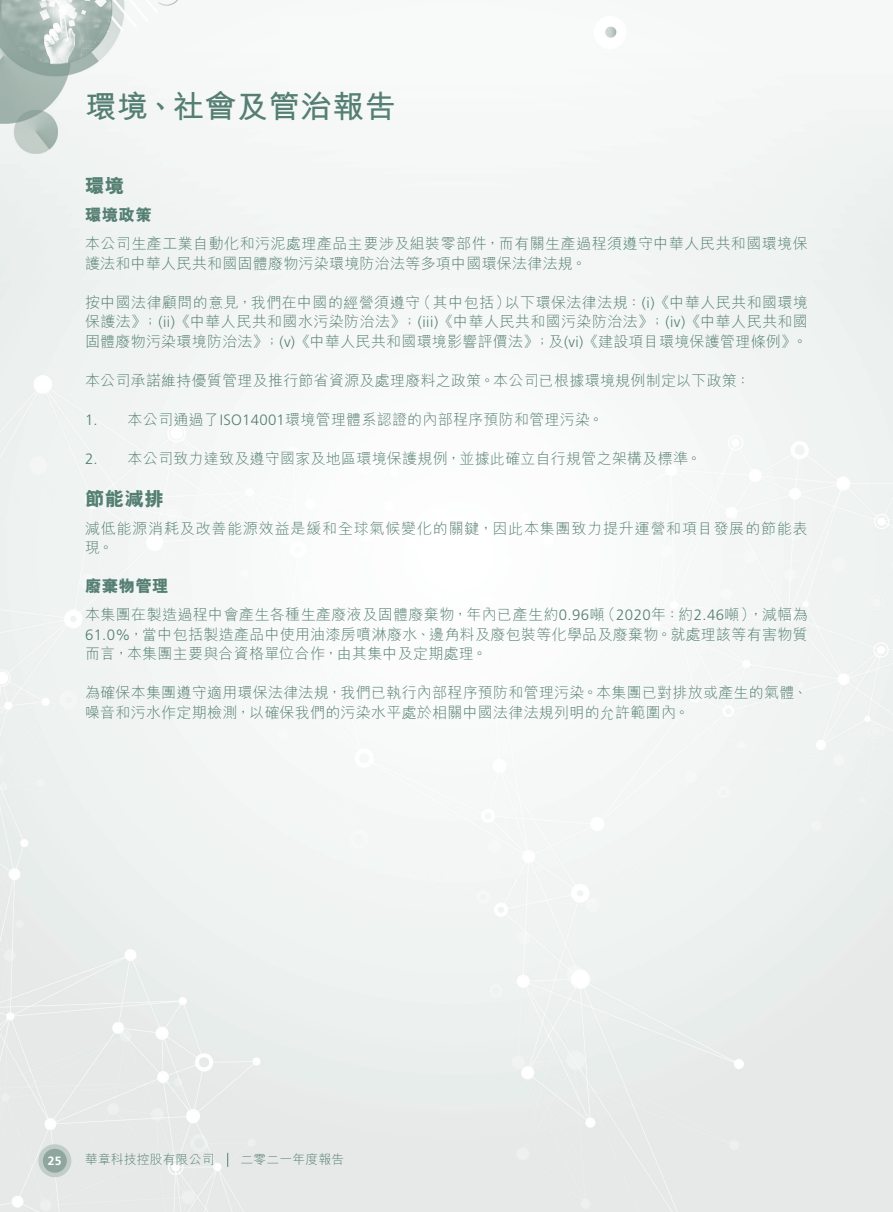
<style>
.page{position:relative;width:893px;height:1212px;background:#fff}
.page>*{position:absolute;margin:0;border:0;box-sizing:border-box;transform-origin:0 0}
.t1{font:700 31.5px "M Hei HK";letter-spacing:.015em;color:#557f72}
.t2{font:800 19.5px "M Hei HK";letter-spacing:.02em;color:#557f72}
.t3{font:800 16.5px "M Hei HK";letter-spacing:.02em;color:#557f72}
.t4{font:300 15px/19.5px "M Hei HK";letter-spacing:.015em;color:#557f72}
.t5{font:300 15px/19.5px "M Hei HK";letter-spacing:.055em;color:#557f72}
.t6{font:300 12.75px "M Hei HK";letter-spacing:.015em;color:#557f72}
.t7{font:700 12px "Frutiger LT Std";color:#fff}
.s1{font-family:"Frutiger LT Std"}
</style>
<div class="page">
<img style="left:0;top:0;width:893px;height:1212px">
<svg style="left:41px;top:1146px;width:28px;height:29px"></svg>
<div style="left:38px;top:1144px;width:33px;height:33px;border:4px solid #c2cdc8;border-radius:50%"></div>
<svg style="left:227px;top:1153px;width:1px;height:14px"></svg>
<h1 class="t1" style="left:85px;top:84px;width:312px">環境、社會及管治報告</h1>
<h2 class="t2" style="left:85px;top:173px;width:41px">環境</h2>
<p class="t3" style="left:85px;top:204px;width:68px">環境政策</p>
<p class="t4" style="left:85px;top:233px;width:724px">本公司生產工業自動化和污泥處理產品主要涉及組裝零部件，而有關生產過程須遵守中華人民共和國環境保護法和中華人民共和國固體廢物污染環境防治法等多項中國環保法律法規。</p>
<p class="t4" style="left:85px;top:292px;width:724px;text-align:justify">按中國法律顧問的意見，我們在中國的經營須遵守（其中包括）以下環保法律法規：<span class="s1">(i)</span>《中華人民共和國環境保護法》；<span class="s1">(ii)</span>《中華人民共和國水污染防治法》；<span class="s1">(iii)</span>《中華人民共和國污染防治法》；<span class="s1">(iv)</span>《中華人民共和國固體廢物污染環境防治法》；<span class="s1">(v)</span>《中華人民共和國環境影響評價法》；及<span class="s1">(vi)</span>《建設項目環境保護管理條例》。</p>
<p class="t4" style="left:85px;top:370px;width:667px">本公司承諾維持優質管理及推行節省資源及處理廢料之政策。本公司已根據環境規例制定以下政策：</p>
<p class="t4" style="left:85px;top:409px;width:520px"><span class="s1">1.</span> 本公司通過了<span class="s1">ISO14001</span>環境管理體系認證的內部程序預防和管理污染。</p>
<p class="t4" style="left:85px;top:448px;width:618px"><span class="s1">2.</span> 本公司致力達致及遵守國家及地區環境保護規例，並據此確立自行規管之架構及標準。</p>
<h2 class="t2" style="left:85px;top:485px;width:81px">節能減排</h2>
<p class="t5" style="left:85px;top:518px;width:724px">減低能源消耗及改善能源效益是緩和全球氣候變化的關鍵，因此本集團致力提升運營和項目發展的節能表現。</p>
<p class="t3" style="left:85px;top:575px;width:85px">廢棄物管理</p>
<p class="t4" style="left:85px;top:604px;width:724px;text-align:justify">本集團在製造過程中會產生各種生產廢液及固體廢棄物，年內已產生約<span class="s1">0.96</span>噸（<span class="s1">2020</span>年：約<span class="s1">2.46</span>噸），減幅為<span class="s1">61.0%</span>，當中包括製造產品中使用油漆房噴淋廢水、邊角料及廢包裝等化學品及廢棄物。就處理該等有害物質而言，本集團主要與合資格單位合作，由其集中及定期處理。</p>
<p class="t4" style="left:85px;top:682px;width:724px">為確保本集團遵守適用環保法律法規，我們已執行內部程序預防和管理污染。本集團已對排放或產生的氣體、噪音和污水作定期檢測，以確保我們的污染水平處於相關中國法律法規列明的允許範圍內。</p>
<p class="t7" style="left:48px;top:1153px;width:15px">25</p>
<p class="t6" style="left:85px;top:1150px;width:131px">華章科技控股有限公司</p>
<p class="t6" style="left:241px;top:1150px;width:105px">二零二一年度報告</p>
</div>
